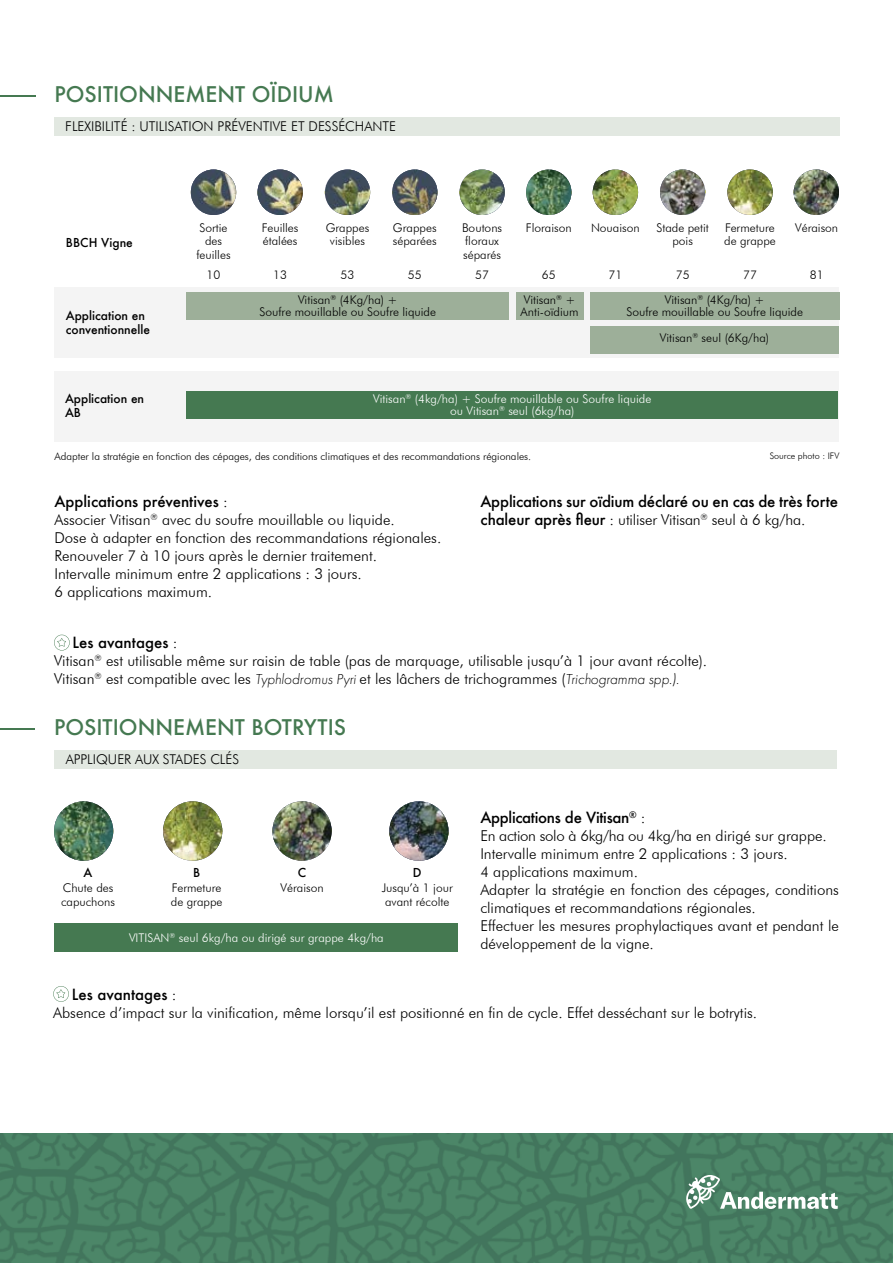
<style>
.page{position:relative;width:893px;height:1263px;background:#fff}
.page>*{position:absolute;margin:0;border:0;box-sizing:border-box;transform-origin:0 0}
.t1{font:500 21px "Futura";color:#457951}
.t2{font:300 15px/18px "Futura BT";color:#000}
.t3{font:500 15px "Futura";letter-spacing:-.01em;color:#000}
.t4{font:300 13.5px "Futura BT";color:#000}
.t5{font:300 12px/13.5px "Futura BT";color:#000}
.t6{font:300 12px/12px "Futura BT";color:#fff;text-align:center}
.t7{font:500 12px/14.4px "Futura";color:#000}
.t8{font:300 10.5px "Futura BT";color:#000}
.t9{font:300 9px "Futura BT";color:#000}
.s1{font-family:"Futura BT";font-weight:300}
.s2{font-family:"Futura";font-weight:500}
.s3{font-family:"Futura PT";font-style:italic}
</style>
<div class="page">
<div style="left:54px;top:371px;width:785px;height:70px;background:#f4f4f4"></div>
<div style="left:54px;top:288px;width:785px;height:70px;background:#f4f4f4"></div>
<hr style="left:0;top:95px;width:35px;height:2px;background:#457951">
<div style="left:590px;top:326px;width:249px;height:27px;background:#9daf99"></div>
<div style="left:186px;top:391px;width:652px;height:28px;background:#457951"></div>
<hr style="left:0;top:728px;width:35px;height:2px;background:#457951">
<div style="left:54px;top:923px;width:404px;height:29px;background:#457951"></div>
<div style="left:186px;top:292px;width:323px;height:28px;background:#9daf99"></div>
<svg style="left:191px;top:197px;width:45px;height:18px"></svg>
<img style="left:191px;top:169px;width:45px;height:46px;border-radius:23px">
<svg style="left:258px;top:197px;width:45px;height:18px"></svg>
<img style="left:258px;top:169px;width:45px;height:46px;border-radius:23px">
<svg style="left:325px;top:169px;width:45px;height:46px"></svg>
<svg style="left:392px;top:169px;width:45px;height:46px"></svg>
<svg style="left:459px;top:169px;width:46px;height:46px"></svg>
<svg style="left:526px;top:169px;width:45px;height:46px"></svg>
<svg style="left:593px;top:169px;width:45px;height:46px"></svg>
<svg style="left:660px;top:169px;width:45px;height:46px"></svg>
<svg style="left:727px;top:169px;width:46px;height:46px"></svg>
<img style="left:794px;top:169px;width:45px;height:46px">
<img style="left:272px;top:801px;width:60px;height:60px">
<svg style="left:54px;top:801px;width:59px;height:60px"></svg>
<img style="left:389px;top:801px;width:59px;height:60px">
<img style="left:163px;top:801px;width:59px;height:60px">
<div style="left:54px;top:118px;width:785px;height:18px;background:#e2e8e1"></div>
<div style="left:54px;top:751px;width:783px;height:18px;background:#e2e8e1"></div>
<div style="left:516px;top:292px;width:67px;height:28px;background:#9daf99"></div>
<div style="left:590px;top:292px;width:249px;height:28px;background:#9daf99"></div>
<svg style="left:54px;top:635px;width:16px;height:15px"></svg>
<svg style="left:53px;top:986px;width:16px;height:16px"></svg>
<img style="left:0;top:1133px;width:893px;height:130px">
<svg style="left:686px;top:1175px;width:152px;height:34px"></svg>
<h1 class="t1" style="left:54px;top:80px;width:281px">POSITIONNEMENT OÏDIUM</h1>
<p class="t4" style="left:65px;top:118px;width:332px">FLEXIBILITÉ : UTILISATION PRÉVENTIVE ET DESSÉCHANTE</p>
<p class="t7" style="left:66px;top:235px;width:68px">BBCH Vigne</p>
<p class="t7" style="left:66px;top:308px;width:86px">Application en conventionnelle</p>
<p class="t5" style="left:196px;top:221px;width:36px;text-align:center">Sortie des feuilles</p>
<p class="t5" style="left:262px;top:221px;width:38px">Feuilles étalées</p>
<p class="t5" style="left:326px;top:221px;width:45px;text-align:center">Grappes visibles</p>
<p class="t5" style="left:393px;top:221px;width:45px">Grappes séparées</p>
<p class="t5" style="left:462px;top:221px;width:42px">Boutons floraux séparés</p>
<p class="t5" style="left:526px;top:221px;width:48px">Floraison</p>
<p class="t5" style="left:591px;top:221px;width:50px">Nouaison</p>
<p class="t5" style="left:656px;top:221px;width:54px;text-align:center">Stade petit pois</p>
<p class="t5" style="left:724px;top:221px;width:53px">Fermeture de grappe</p>
<p class="t5" style="left:795px;top:221px;width:45px">Véraison</p>
<p class="t5" style="left:207px;top:268px;width:15px">10</p>
<p class="t5" style="left:273px;top:268px;width:15px">13</p>
<p class="t5" style="left:341px;top:268px;width:15px">53</p>
<p class="t5" style="left:408px;top:268px;width:15px">55</p>
<p class="t5" style="left:475px;top:268px;width:15px">57</p>
<p class="t5" style="left:542px;top:268px;width:15px">65</p>
<p class="t5" style="left:608px;top:268px;width:15px">71</p>
<p class="t5" style="left:676px;top:268px;width:15px">75</p>
<p class="t5" style="left:743px;top:268px;width:15px">77</p>
<p class="t5" style="left:810px;top:268px;width:15px">81</p>
<p class="t5" style="left:259px;top:294px;width:178px;line-height:12px;text-align:center">Vitisan<sup>®</sup> (4Kg/ha) +<br>Soufre mouillable ou Soufre liquide</p>
<p class="t5" style="left:521px;top:294px;width:60px;line-height:12px">Vitisan<sup>®</sup> +<br>Anti-oïdium</p>
<p class="t5" style="left:626px;top:294px;width:178px;line-height:12px;text-align:center">Vitisan<sup>®</sup> (4Kg/ha) +<br>Soufre mouillable ou Soufre liquide</p>
<p class="t5" style="left:660px;top:331px;width:111px">Vitisan<sup>®</sup> seul (6Kg/ha)</p>
<p class="t7" style="left:65px;top:391px;width:81px">Application en<br>AB</p>
<p class="t6" style="left:373px;top:393px;width:280px">Vitisan<sup>®</sup> (4kg/ha) + Soufre mouillable ou Soufre liquide ou Vitisan<sup>®</sup> seul (6kg/ha)</p>
<p class="t8" style="left:54px;top:450px;width:478px">Adapter la stratégie en fonction des cépages, des conditions climatiques et des recommandations régionales.</p>
<p class="t9" style="left:770px;top:450px;width:71px">Source photo : IFV</p>
<p class="t3" style="left:54px;top:491px;width:175px">Applications préventives <span class="s1">:</span></p>
<p class="t2" style="left:54px;top:511px;width:388px">Associer Vitisan<sup>®</sup> avec du soufre mouillable ou liquide.<br>Dose à adapter en fonction des recommandations régionales.<br>Renouveler 7 à 10 jours après le dernier traitement.<br>Intervalle minimum entre 2 applications : 3 jours.<br>6 applications maximum.</p>
<p class="t3" style="left:480px;top:491px;width:359px">Applications sur oïdium déclaré ou en cas de très forte</p>
<p class="t2" style="left:480px;top:511px;width:327px"><span class="s2">chaleur après fleur</span> : utiliser Vitisan<sup>®</sup> seul à 6 kg/ha.</p>
<p class="t3" style="left:73px;top:632px;width:106px">Les avantages <span class="s1">:</span></p>
<p class="t2" style="left:54px;top:651px;width:655px">Vitisan<sup>®</sup> est utilisable même sur raisin de table (pas de marquage, utilisable jusqu’à 1 jour avant récolte).<br>Vitisan<sup>®</sup> est compatible avec les <span class="s3">Typhlodromus Pyri</span> et les lâchers de trichogrammes (<span class="s3">Trichogramma spp.).</span></p>
<h1 class="t1" style="left:54px;top:713px;width:294px">POSITIONNEMENT BOTRYTIS</h1>
<p class="t4" style="left:66px;top:751px;width:175px">APPLIQUER AUX STADES CLÉS</p>
<p class="t7" style="left:84px;top:866px;width:10px">A</p>
<p class="t5" style="left:61px;top:880px;width:56px;line-height:14.4px">Chute des capuchons</p>
<p class="t7" style="left:298px;top:866px;width:10px">C</p>
<p class="t5" style="left:280px;top:881px;width:45px">Véraison</p>
<p class="t7" style="left:413px;top:866px;width:10px">D</p>
<p class="t5" style="left:382px;top:880px;width:73px;line-height:14.4px">Jusqu’à 1 jour avant récolte</p>
<p class="t6" style="left:129px;top:931px;width:256px">VITISAN<sup>®</sup> seul 6kg/ha ou dirigé sur grappe 4kg/ha</p>
<p class="t7" style="left:193px;top:866px;width:9px">B</p>
<p class="t5" style="left:171px;top:880px;width:53px;line-height:14.4px">Fermeture de grappe</p>
<p class="t3" style="left:480px;top:807px;width:166px">Applications de Vitisan<sup>®</sup> <span class="s1">:</span></p>
<p class="t2" style="left:480px;top:826px;width:360px">En action solo à 6kg/ha ou 4kg/ha en dirigé sur grappe.<br>Intervalle minimum entre 2 applications : 3 jours.<br>4 applications maximum.<br>Adapter la stratégie en fonction des cépages, conditions climatiques et recommandations régionales.<br>Effectuer les mesures prophylactiques avant et pendant le développement de la vigne.</p>
<p class="t3" style="left:72px;top:984px;width:106px">Les avantages <span class="s1">:</span></p>
<p class="t2" style="left:53px;top:1003px;width:705px">Absence d’impact sur la vinification, même lorsqu’il est positionné en fin de cycle. Effet desséchant sur le botrytis.</p>
</div>
